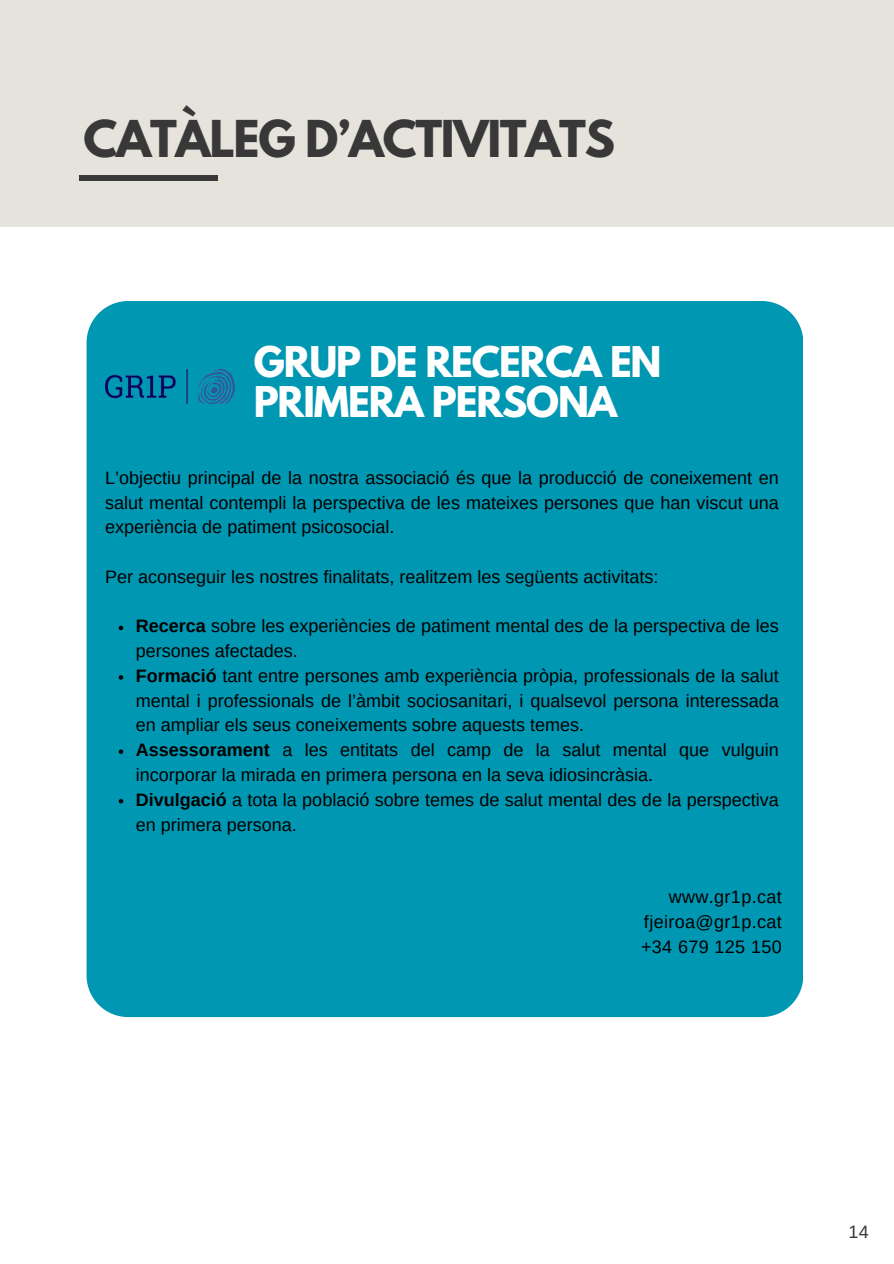
<style>
.page{position:relative;width:894px;height:1264px;background:#fff}
.page>*{position:absolute;margin:0;border:0;box-sizing:border-box;transform-origin:0 0}
.t1{font:700 45px "League Spartan";letter-spacing:-.03em;color:#383838}
.t2{font:700 37.5px/40.5px "League Spartan";letter-spacing:-.03em;color:#fff}
.t3{font:18px/24.8px "Arimo";color:#000}
.t4{font:18px "Arimo";letter-spacing:.02em;color:#000}
.t5{font:18px "Arimo";color:#383838}
.s1{font-weight:700}
</style>
<div class="page">
<div style="left:0;top:0;width:893px;height:226px;background:#e5e3dc"></div>
<div style="left:79px;top:175px;width:139px;height:6px;background:#383838"></div>
<div style="left:86px;top:301px;width:716px;height:716px;background:#0097b2"></div>
<svg style="left:119px;top:625px;width:4px;height:5px"></svg>
<svg style="left:119px;top:675px;width:4px;height:4px"></svg>
<svg style="left:119px;top:749px;width:4px;height:5px"></svg>
<svg style="left:119px;top:799px;width:4px;height:4px"></svg>
<img style="left:105px;top:370px;width:130px;height:34px">
<p class="t1" style="left:84px;top:117px;width:532px">CATÀLEG D’ACTIVITATS</p>
<p class="t2" style="left:254px;top:346px;width:409px">GRUP DE RECERCA EN<br>PRIMERA PERSONA</p>
<h1 class="t3" style="left:105px;top:465px;width:675px;text-align:justify">L’objectiu principal de la nostra associació és que la producció de coneixement en salut mental contempli la perspectiva de les mateixes persones que han viscut una experiència de patiment psicosocial.</h1>
<p class="t3" style="left:105px;top:564px;width:554px">Per aconseguir les nostres finalitats, realitzem les següents activitats:</p>
<h2 class="t3" style="left:136px;top:613px;width:644px"><span class="s1">Recerca</span> sobre les experiències de patiment mental des de la perspectiva de les persones afectades.</h2>
<p class="t3" style="left:136px;top:663px;width:644px;text-align:justify"><span class="s1">Formació</span> tant entre persones amb experiència pròpia, professionals de la salut mental i professionals de l’àmbit sociosanitari, i qualsevol persona interessada en ampliar els seus coneixements sobre aquests temes.</p>
<p class="t3" style="left:136px;top:737px;width:644px"><span class="s1">Assessorament</span> a les entitats del camp de la salut mental que vulguin incorporar la mirada en primera persona en la seva idiosincràsia.</p>
<p class="t3" style="left:136px;top:787px;width:644px"><span class="s1">Divulgació</span> a tota la població sobre temes de salut mental des de la perspectiva en primera persona.</p>
<p class="t4" style="left:668px;top:886px;width:114px">www.gr1p.cat</p>
<h3 class="t4" style="left:643px;top:911px;width:139px">fjeiroa@gr1p.cat</h3>
<p class="t4" style="left:641px;top:936px;width:142px">+34 679 125 150</p>
<p class="t5" style="left:848px;top:1222px;width:22px">14</p>
</div>
